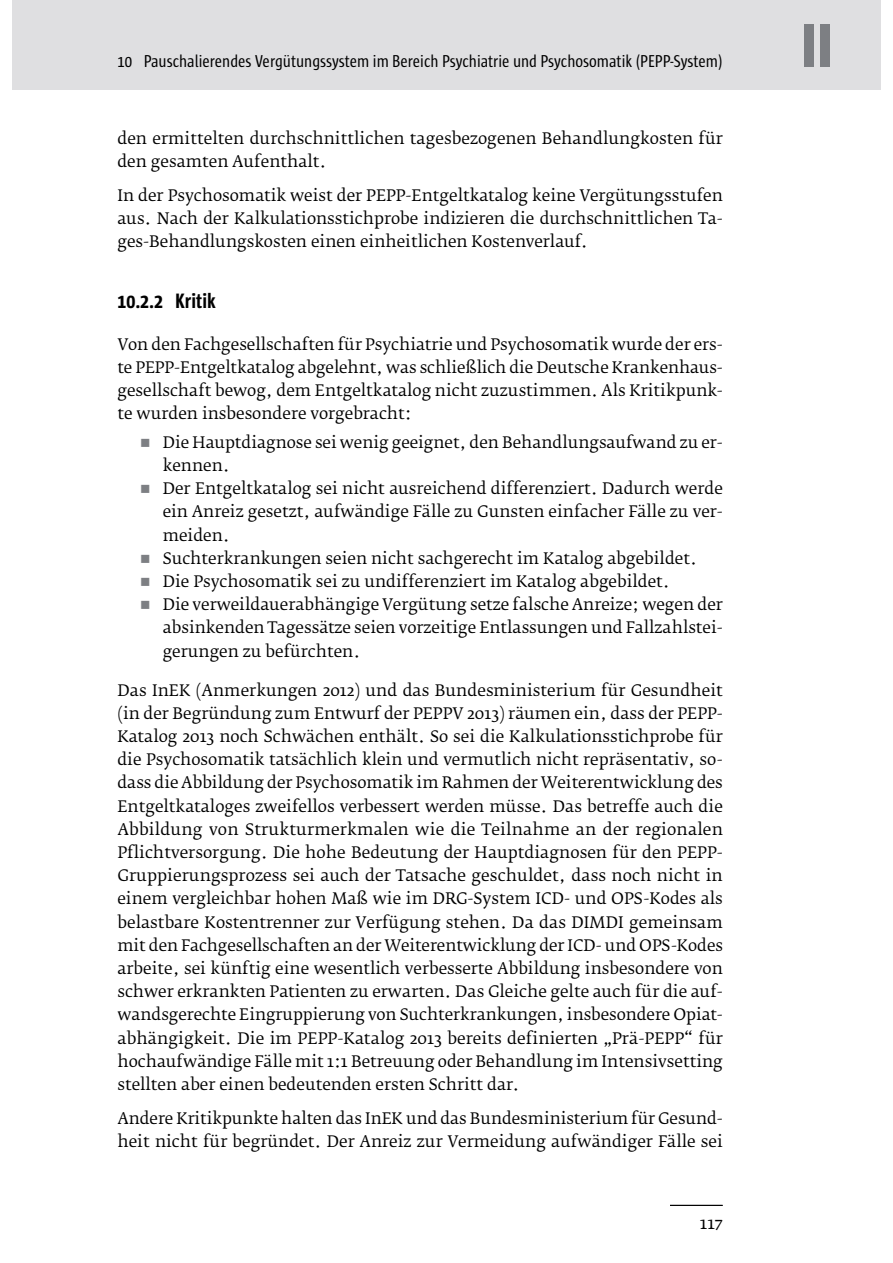
<style>
.page{position:relative;width:893px;height:1263px;background:#fff}
.page>*{position:absolute;margin:0;border:0;box-sizing:border-box;transform-origin:0 0}
.t1{font:800 63.15px "Sun Cd";color:#7d7f83}
.t2{font:700 21.3px "Sun Cd";color:#000}
.t3{font:17.7px "Sun Cd";color:#000}
.t4{font:16.65px "Fedra Serif B Pro";color:#000}
.t5{font:15.75px/23.2px "Fedra Serif B Pro";color:#000}
</style>
<div class="page">
<hr style="left:670px;top:1205px;width:53px;height:1px;background:#000">
<div style="left:12px;top:0;width:868px;height:89px;background:#dfdfe1"></div>
<p class="t3" style="left:117px;top:54px;width:600px">10 Pauschalierendes Vergütungssystem im Bereich Psychiatrie und Psychosomatik (PEPP-System)</p>
<p class="t5" style="left:117px;top:128px;width:607px">den ermittelten durchschnittlichen tagesbezogenen Behandlungkosten für den gesamten Aufenthalt.</p>
<p class="t5" style="left:117px;top:185px;width:607px;text-align:justify">In der Psychosomatik weist der PEPP-Entgeltkatalog keine Vergütungsstufen aus. Nach der Kalkulationsstichprobe indizieren die durchschnittlichen Ta&shy;ges-Behandlungskosten einen einheitlichen Kostenverlauf.</p>
<h2 class="t2" style="left:117px;top:293px;width:100px">10.2.2 Kritik</h2>
<p class="t5" style="left:117px;top:334px;width:607px;text-align:justify">Von den Fachgesellschaften für Psychiatrie und Psychosomatik wurde der ers&shy;te PEPP-Entgeltkatalog abgelehnt, was schließlich die Deutsche Krankenhaus&shy;gesellschaft bewog, dem Entgeltkatalog nicht zuzustimmen. Als Kritikpunk&shy;te wurden insbesondere vorgebracht:</p>
<p class="t5" style="left:163px;top:432px;width:562px">Die Hauptdiagnose sei wenig geeignet, den Behandlungsaufwand zu er&shy;kennen.<br>Der Entgeltkatalog sei nicht ausreichend differenziert. Dadurch werde ein Anreiz gesetzt, aufwändige Fälle zu Gunsten einfacher Fälle zu ver&shy;meiden.<br>Suchterkrankungen seien nicht sachgerecht im Katalog abgebildet.<br>Die Psychosomatik sei zu undifferenziert im Katalog abgebildet.<br>Die verweildauerabhängige Vergütung setze falsche Anreize; wegen der absinkenden Tagessätze seien vorzeitige Entlassungen und Fallzahlstei&shy;gerungen zu befürchten.</p>
<p class="t5" style="left:117px;top:680px;width:607px;text-align:justify">Das InEK (Anmerkungen 2012) und das Bundesministerium für Gesundheit (in der Begründung zum Entwurf der PEPPV 2013) räumen ein, dass der PEPP-Katalog 2013 noch Schwächen enthält. So sei die Kalkulationsstichprobe für die Psychosomatik tatsächlich klein und vermutlich nicht repräsentativ, so&shy;dass die Abbildung der Psychosomatik im Rahmen der Weiterentwicklung des Entgeltkataloges zweifellos verbessert werden müsse. Das betreffe auch die Abbildung von Strukturmerkmalen wie die Teilnahme an der regionalen Pflichtversorgung. Die hohe Bedeutung der Hauptdiagnosen für den PEPP-Gruppierungsprozess sei auch der Tatsache geschuldet, dass noch nicht in einem vergleichbar hohen Maß wie im DRG-System ICD- und OPS-Kodes als belastbare Kostentrenner zur Verfügung stehen. Da das DIMDI gemeinsam mit den Fachgesellschaften an der Weiterentwicklung der ICD- und OPS-Kodes arbeite, sei künftig eine wesentlich verbesserte Abbildung insbesondere von schwer erkrankten Patienten zu erwarten. Das Gleiche gelte auch für die auf&shy;wandsgerechte Eingruppierung von Suchterkrankungen, insbesondere Opiat&shy;abhängigkeit. Die im PEPP-Katalog 2013 bereits definierten „Prä-PEPP“ für hochaufwändige Fälle mit 1:1 Betreuung oder Behandlung im Intensivsetting stellten aber einen bedeutenden ersten Schritt dar.</p>
<p class="t5" style="left:117px;top:1108px;width:607px">Andere Kritikpunkte halten das InEK und das Bundesministerium für Gesund&shy;heit nicht für begründet. Der Anreiz zur Vermeidung aufwändiger Fälle sei</p>
<p class="t4" style="left:700px;top:1215px;width:25px">117</p>
<h1 class="t1" style="left:801px;top:12px;width:33px">II</h1>
</div>
